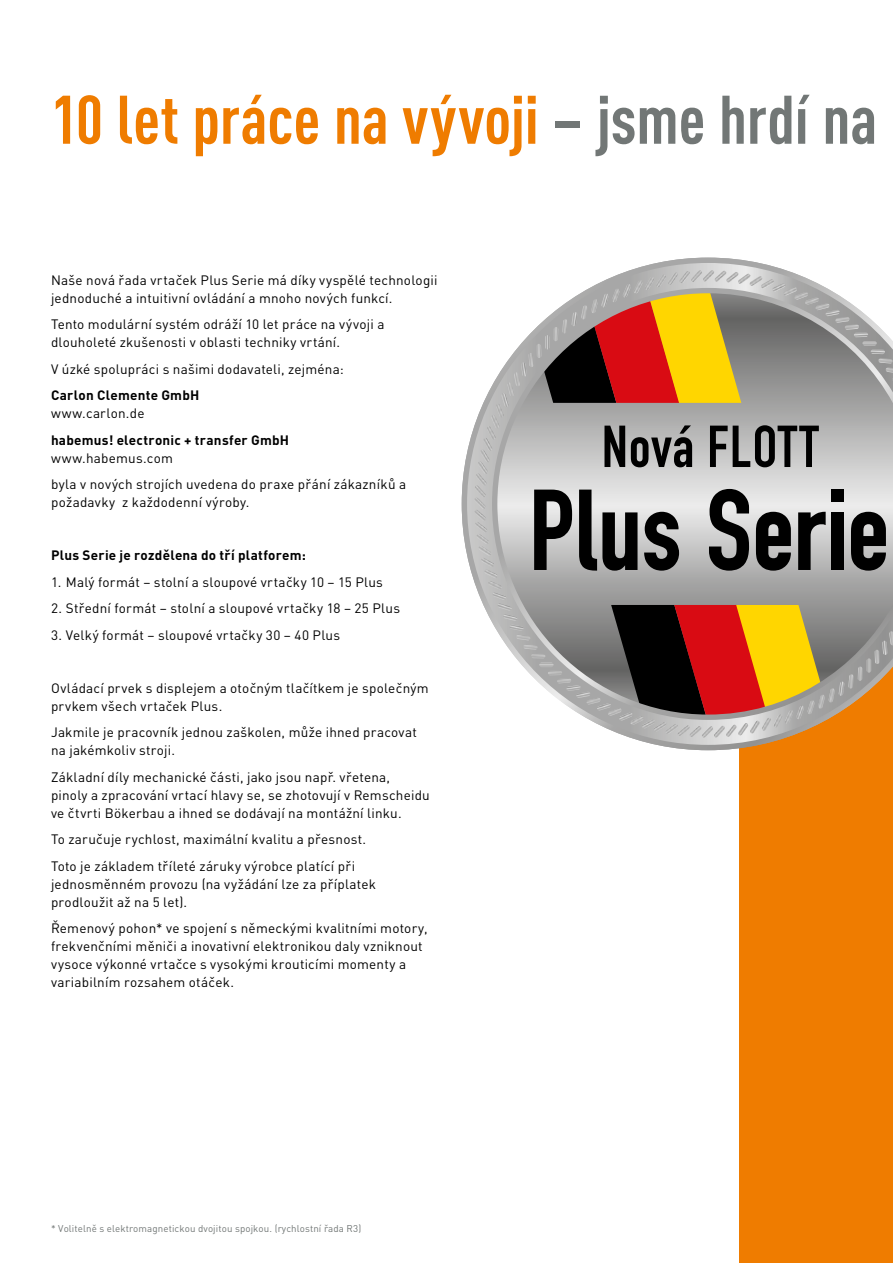
<style>
.page{position:relative;width:893px;height:1263px;background:#fff}
.page>*{position:absolute;margin:0;border:0;box-sizing:border-box;transform-origin:0 0}
.t1{font:700 condensed 67.5px "DIN Pro";color:#ef7c00}
.t2{font:13.5px/18px "DIN Pro";letter-spacing:.015em;color:#000}
.t3{font:700 13.5px "DIN Pro";letter-spacing:.02em;color:#000}
.t4{font:9.75px "DIN Pro";letter-spacing:.01em;color:#727776}
.s1{color:#727776}
</style>
<div class="page">
<div style="left:740px;top:536px;width:153px;height:727px;background:#ef7c00"></div>
<img style="left:462px;top:258px;width:431px;height:492px">
<svg style="left:604px;top:426px;width:21px;height:41px"></svg>
<svg style="left:631px;top:425px;width:61px;height:42px;background:#6c6c6c"></svg>
<svg style="left:710px;top:425px;width:109px;height:42px;background:#737373"></svg>
<svg style="left:534px;top:490px;width:38px;height:80px;background:#555"></svg>
<svg style="left:579px;top:490px;width:58px;height:81px;background:#646464"></svg>
<svg style="left:644px;top:512px;width:35px;height:59px;background:#4d4d4d"></svg>
<svg style="left:709px;top:489px;width:40px;height:82px;background:#595959"></svg>
<svg style="left:756px;top:512px;width:35px;height:59px;background:#363636"></svg>
<svg style="left:798px;top:512px;width:28px;height:58px;background:#585858"></svg>
<div style="left:831px;top:512px;width:12px;height:58px;background:#000"></div>
<div style="left:831px;top:490px;width:12px;height:12px;background:#000"></div>
<svg style="left:851px;top:512px;width:35px;height:59px;background:#363636"></svg>
<h1 class="t1" style="left:51px;top:69px;width:828px">10 let práce na vývoji <span class="s1">– jsme hrdí na</span></h1>
<p class="t2" style="left:51px;top:270px;width:388px">Naše nová řada vrtaček Plus Serie má díky vyspělé technologii jednoduché a intuitivní ovládání a mnoho nových funkcí.</p>
<p class="t2" style="left:51px;top:315px;width:335px">Tento modulární systém odráží 10 let práce na vývoji a dlouholeté zkušenosti v oblasti techniky vrtání.</p>
<p class="t2" style="left:51px;top:359px;width:294px">V úzké spolupráci s našimi dodavateli, zejména:</p>
<p class="t3" style="left:51px;top:386px;width:150px">Carlon Clemente GmbH</p>
<p class="t2" style="left:51px;top:404px;width:95px">www.carlon.de</p>
<p class="t3" style="left:51px;top:431px;width:240px">habemus! electronic + transfer GmbH</p>
<p class="t2" style="left:51px;top:444px;width:357px;line-height:26.5px">www.habemus.com<br>byla v nových strojích uvedena do praxe přání zákazníků a</p>
<p class="t2" style="left:51px;top:493px;width:200px">požadavky z každodenní výroby.</p>
<p class="t3" style="left:51px;top:546px;width:256px">Plus Serie je rozdělena do tří platforem:</p>
<p class="t2" style="left:51px;top:572px;width:333px">1. Malý formát – stolní a sloupové vrtačky 10 – 15 Plus</p>
<p class="t2" style="left:51px;top:599px;width:350px">2. Střední formát – stolní a sloupové vrtačky 18 – 25 Plus</p>
<p class="t2" style="left:51px;top:625px;width:291px">3. Velký formát – sloupové vrtačky 30 – 40 Plus</p>
<p class="t2" style="left:51px;top:678px;width:379px">Ovládací prvek s displejem a otočným tlačítkem je společným prvkem všech vrtaček Plus.</p>
<p class="t2" style="left:51px;top:723px;width:367px">Jakmile je pracovník jednou zaškolen, může ihned pracovat na jakémkoliv stroji.</p>
<p class="t2" style="left:51px;top:767px;width:380px">Základní díly mechanické části, jako jsou např. vřetena, pinoly a zpracování vrtací hlavy se, se zhotovují v Remscheidu ve čtvrti Bökerbau a ihned se dodávají na montážní linku.</p>
<p class="t2" style="left:51px;top:825px;width:317px;line-height:26.5px">To zaručuje rychlost, maximální kvalitu a přesnost.<br>Toto je základem tříleté záruky výrobce platící při</p>
<p class="t2" style="left:51px;top:874px;width:326px">jednosměnném provozu (na vyžádání lze za příplatek prodloužit až na 5 let).</p>
<p class="t2" style="left:51px;top:919px;width:378px">Řemenový pohon* ve spojení s německými kvalitními motory, frekvenčními měniči a inovativní elektronikou daly vzniknout vysoce výkonné vrtačce s vysokými krouticími momenty a variabilním rozsahem otáček.</p>
<p class="t4" style="left:51px;top:1222px;width:312px">* Volitelně s elektromagnetickou dvojitou spojkou. (rychlostní řada R3)</p>
</div>
